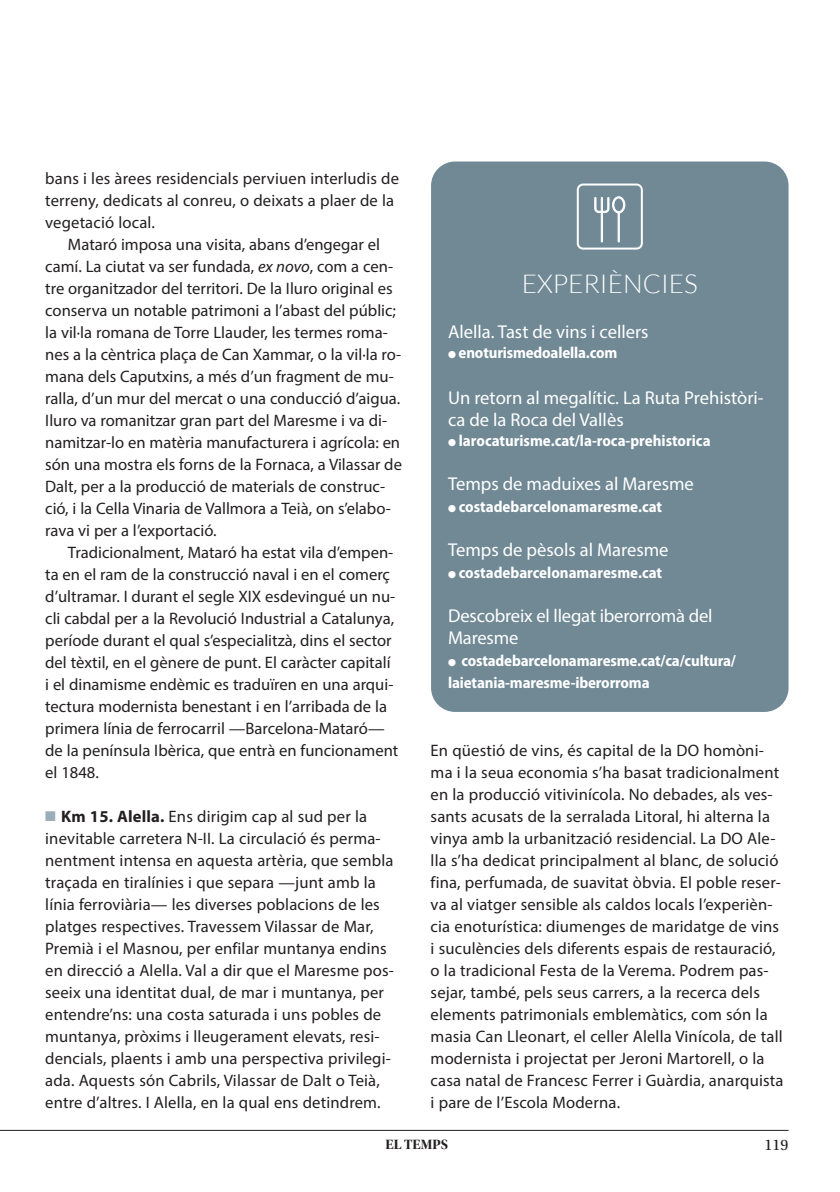
<style>
.page{position:relative;width:840px;height:1192px;background:#fff}
.page>*{position:absolute;margin:0;border:0;box-sizing:border-box;transform-origin:0 0}
.t1{font:300 26px "Lato";color:#fff}
.t2{font:18.6px/22px "Myriad Pro";color:#fff}
.t3{font:16.6px/22px "Myriad Pro";letter-spacing:.01em;color:#231f20}
.t4{font:700 semi-condensed 16px/22px "Myriad Pro";letter-spacing:-.01em;color:#fff}
.t5{font:16px "Utopia Std";color:#231f20}
.t6{font:14px "Utopia Std Bold Disp";color:#231f20}
.s1{font-style:italic}
.s2{color:#9aadb8}
.s3{font-weight:700}
</style>
<div class="page">
<hr style="left:0;top:1129px;width:788px;height:1px;background:#231f20">
<div style="left:431px;top:161px;width:357px;height:550px;background:#708995;border-radius:24px"></div>
<div style="left:617px;top:211px;width:2px;height:31px;border:1px solid #fff"></div>
<div style="left:600px;top:197px;width:2px;height:45px;border:1px solid #fff"></div>
<svg style="left:594px;top:196px;width:31px;height:18px"></svg>
<div style="left:576px;top:183px;width:66px;height:66px;border:2px solid #fff;border-radius:5px"></div>
<p class="t3" style="left:45px;top:167px;width:355px">bans i les àrees residencials perviuen interludis de terreny, dedicats al conreu, o deixats a plaer de la vegetació local.</p>
<p class="t3" style="left:45px;top:233px;width:358px;text-indent:23px">Mataró imposa una visita, abans d’engegar el camí. La ciutat va ser fundada, <span class="s1">ex novo</span>, com a cen&shy;tre organitzador del territori. De la Iluro original es conserva un notable patrimoni a l’abast del públic; la vil·la romana de Torre Llauder, les termes roma&shy;nes a la cèntrica plaça de Can Xammar, o la vil·la ro&shy;mana dels Caputxins, a més d’un fragment de mu&shy;ralla, d’un mur del mercat o una conducció d’aigua.<br>Iluro va romanitzar gran part del Maresme i va di&shy;namitzar-lo en matèria manufacturera i agrícola: en són una mostra els forns de la Fornaca, a Vilassar de Dalt, per a la producció de materials de construc&shy;ció, i la Cella Vinaria de Vallmora a Teià, on s’elabo&shy;rava vi per a l’exportació.</p>
<p class="t3" style="left:45px;top:541px;width:354px;text-indent:23px">Tradicionalment, Mataró ha estat vila d’empen&shy;ta en el ram de la construcció naval i en el comerç d’ultramar. I durant el segle XIX esdevingué un nu&shy;cli cabdal per a la Revolució Industrial a Catalunya, període durant el qual s’especialitzà, dins el sector del tèxtil, en el gènere de punt. El caràcter capitalí i el dinamisme endèmic es traduïren en una arqui&shy;tectura modernista benestant i en l’arribada de la primera línia de ferrocarril —Barcelona-Mataró— de la península Ibèrica, que entrà en funcionament el 1848.</p>
<p class="t3" style="left:45px;top:805px;width:350px"><span class="s2">■</span> <span class="s3">Km 15. Alella.</span> Ens dirigim cap al sud per la inevitable carretera N-II. La circulació és perma&shy;nentment intensa en aquesta artèria, que sembla traçada en tiralínies i que separa —junt amb la línia ferroviària— les diverses poblacions de les platges respectives. Travessem Vilassar de Mar, Premià i el Masnou, per enfilar muntanya endins en direcció a Alella. Val a dir que el Maresme pos&shy;seeix una identitat dual, de mar i muntanya, per entendre’ns: una costa saturada i uns pobles de muntanya, pròxims i lleugerament elevats, resi&shy;dencials, plaents i amb una perspectiva privilegi&shy;ada. Aquests són Cabrils, Vilassar de Dalt o Teià, entre d’altres. I Alella, en la qual ens detindrem.</p>
<h1 class="t1" style="left:521px;top:267px;width:177px">EXPERIÈNCIES</h1>
<p class="t2" style="left:448px;top:320px;width:202px">Alella. Tast de vins i cellers</p>
<p class="t4" style="left:448px;top:342px;width:171px">● enoturismedoalella.com</p>
<p class="t2" style="left:448px;top:386px;width:317px">Un retorn al megalític. La Ruta Prehistòri&shy;ca de la Roca del Vallès</p>
<p class="t4" style="left:448px;top:430px;width:264px">● larocaturisme.cat/la-roca-prehistorica</p>
<p class="t2" style="left:448px;top:472px;width:247px">Temps de maduixes al Maresme</p>
<p class="t4" style="left:448px;top:496px;width:215px">● costadebarcelonamaresme.cat</p>
<p class="t2" style="left:448px;top:538px;width:222px">Temps de pèsols al Maresme</p>
<p class="t4" style="left:448px;top:562px;width:215px">● costadebarcelonamaresme.cat</p>
<p class="t2" style="left:448px;top:604px;width:266px">Descobreix el llegat iberorromà del<br>Maresme</p>
<p class="t4" style="left:448px;top:650px;width:289px">● costadebarcelonamaresme.cat/ca/cultura/ laietania-maresme-iberorroma</p>
<p class="t3" style="left:430px;top:739px;width:354px">En qüestió de vins, és capital de la DO homòni&shy;ma i la seua economia s’ha basat tradicionalment en la producció vitivinícola. No debades, als ves&shy;sants acusats de la serralada Litoral, hi alterna la vinya amb la urbanització residencial. La DO Ale&shy;lla s’ha dedicat principalment al blanc, de solució fina, perfumada, de suavitat òbvia. El poble reser&shy;va al viatger sensible als caldos locals l’experièn&shy;cia enoturística: diumenges de maridatge de vins i suculències dels diferents espais de restauració, o la tradicional Festa de la Verema. Podrem pas&shy;sejar, també, pels seus carrers, a la recerca dels elements patrimonials emblemàtics, com són la masia Can Lleonart, el celler Alella Vinícola, de tall modernista i projectat per Jeroni Martorell, o la casa natal de Francesc Ferrer i Guàrdia, anarquista i pare de l’Escola Moderna.</p>
<p class="t6" style="left:385px;top:1135px;width:64px">EL TEMPS</p>
<p class="t5" style="left:764px;top:1136px;width:25px">119</p>
</div>
